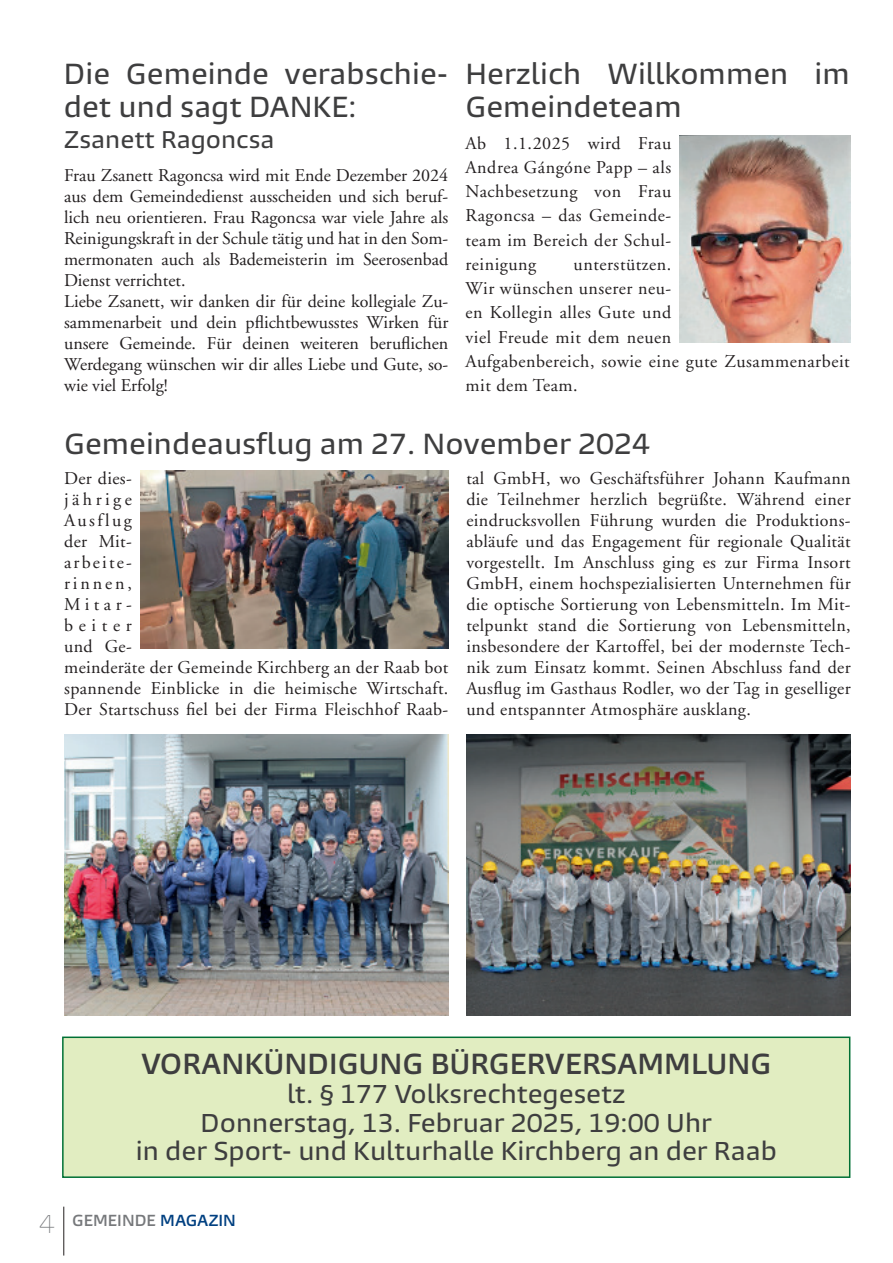
<style>
.page{position:relative;width:893px;height:1263px;background:#fff}
.page>*{position:absolute;margin:0;border:0;box-sizing:border-box;transform-origin:0 0}
.t1{font:500 27px/32.4px "Burlingame Pro";color:#3e3e3f}
.t2{font:600 27px "Burlingame Pro";color:#3e3e3f}
.t3{font:500 24px/28.8px "Burlingame Pro";color:#3e3e3f;text-align:center}
.t4{font:500 22.5px "Burlingame Pro";color:#3e3e3f}
.t5{font:18px/21px "Adobe Garamond";color:#231f20;text-align:justify}
.t6{font:18px/21px "Adobe Garamond";letter-spacing:.02em;color:#231f20}
.t7{font:18px/24.3px "Adobe Garamond";letter-spacing:.03em;color:#231f20}
.t8{font:600 14.85px "Burlingame Pro";color:#76787b}
.s1{font-weight:100;font-size:24px}
.s2{color:#014081}
</style>
<div class="page">
<hr style="left:64px;top:1206px;width:1px;height:49px;background:#231f20">
<div style="left:62px;top:1036px;width:788px;height:142px;background:#e1edc1;border:2px solid #007035"></div>
<img style="left:680px;top:135px;width:171px;height:207px">
<img style="left:140px;top:471px;width:308px;height:178px">
<img style="left:466px;top:735px;width:385px;height:281px">
<img style="left:64px;top:735px;width:384px;height:281px">
<h1 class="t1" style="left:64px;top:58px;width:386px">Die Gemeinde verabschie&shy;det und sagt DANKE:</h1>
<p class="t4" style="left:64px;top:125px;width:212px">Zsanett Ragoncsa</p>
<p class="t5" style="left:64px;top:165px;width:386px;text-align:left">Frau Zsanett Ragoncsa wird mit Ende Dezember 2024 aus dem Gemeindedienst ausscheiden und sich beruf&shy;lich neu orientieren. Frau Ragoncsa war viele Jahre als Reinigungskraft in der Schule tätig und hat in den Som&shy;mermonaten auch als Bademeisterin im Seerosenbad Dienst verrichtet.<br>Liebe Zsanett, wir danken dir für deine kollegiale Zu&shy;sammenarbeit und dein pflichtbewusstes Wirken für unsere Gemeinde. Für deinen weiteren beruflichen Werdegang wünschen wir dir alles Liebe und Gute, so&shy;wie viel Erfolg!</p>
<h1 class="t1" style="left:466px;top:58px;width:386px">Herzlich Willkommen im<br>Gemeindeteam</h1>
<p class="t5" style="left:466px;top:131px;width:207px;line-height:24.3px">Ab 1.1.2025 wird Frau Andrea Gángóne Papp – als Nachbesetzung von Frau Ragoncsa – das Gemeinde&shy;team im Bereich der Schul&shy;reinigung</p>
<p class="t7" style="left:466px;top:252px;width:386px;text-indent:108px">unterstützen.<br>Wir wünschen unserer neu-<br>en Kollegin alles Gute und<br>viel Freude mit dem neuen<br>Aufgabenbereich, sowie eine gute Zusammenarbeit mit dem Team.</p>
<h1 class="t1" style="left:64px;top:428px;width:587px">Gemeindeausflug am 27. November 2024</h1>
<p class="t6" style="left:64px;top:468px;width:386px">Der dies-<br>jährige<br>Ausflug<br>der Mit-<br>arbeite-<br>rinnen,<br>Mitar-<br>beiter<br>und Ge-<br>meinderäte der Gemeinde Kirchberg an der Raab bot spannende Einblicke in die heimische Wirtschaft.<br>Der Startschuss fiel bei der Firma Fleischhof Raab-</p>
<p class="t5" style="left:466px;top:468px;width:386px">tal GmbH, wo Geschäftsführer Johann Kaufmann die Teilnehmer herzlich begrüßte. Während einer eindrucksvollen Führung wurden die Produktions&shy;abläufe und das Engagement für regionale Qualität vorgestellt. Im Anschluss ging es zur Firma Insort GmbH, einem hochspezialisierten Unternehmen für die optische Sortierung von Lebensmitteln. Im Mit&shy;telpunkt stand die Sortierung von Lebensmitteln, insbesondere der Kartoffel, bei der modernste Tech&shy;nik zum Einsatz kommt. Seinen Abschluss fand der Ausflug im Gasthaus Rodler, wo der Tag in geselliger und entspannter Atmosphäre ausklang.</p>
<h1 class="t2" style="left:141px;top:1047px;width:632px">VORANKÜNDIGUNG BÜRGERVERSAMMLUNG</h1>
<h2 class="t3" style="left:136px;top:1080px;width:643px">lt. § 177 Volksrechtegesetz<br>Donnerstag, 13. Februar 2025, 19:00 Uhr<br>in der Sport- und Kulturhalle Kirchberg an der Raab</h2>
<p class="t8" style="left:38px;top:1211px;width:199px"><span class="s1">4</span> GEMEINDE <span class="s2">MAGAZIN</span></p>
</div>
